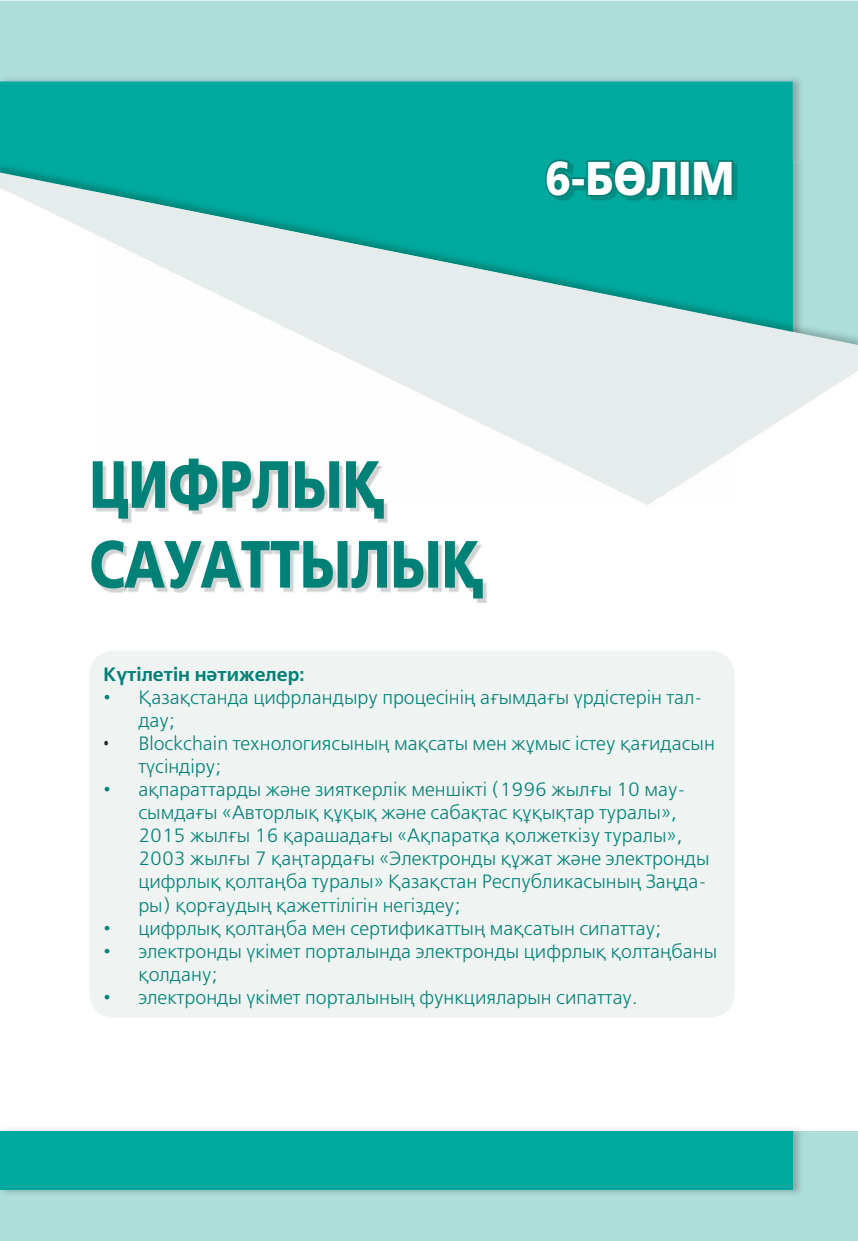
<style>
.page{position:relative;width:858px;height:1241px;background:#fff}
.page>*{position:absolute;margin:0;border:0;box-sizing:border-box;transform-origin:0 0}
.t1{font:800 66.5px/79.8px "DS Free Set";color:#008177;scale:.8 1}
.t2{font:800 47.25px "DS Free Set";color:#fff;scale:.9 1}
.t3{font:19.25px/23.1px "DS Free Set";color:#008177}
.t4{font:700 19.25px "DS Free Set";color:#008177}
.s1{color:#231f20}
</style>
<div class="page">
<div style="left:0;top:1131px;width:858px;height:109px;background:#aeded9"></div>
<div style="left:0;top:1px;width:858px;height:161px;background:#aeded9"></div>
<img style="left:3px;top:1129px;width:797px;height:65px">
<div style="left:0;top:1131px;width:792px;height:59px;background:#00a99d"></div>
<img style="left:0;top:76px;width:803px;height:86px">
<div style="left:0;top:81px;width:792px;height:81px;background:#00a99d"></div>
<img style="left:792px;top:162px;width:11px;height:10px">
<svg style="left:0;top:172px;width:858px;height:276px"></svg>
<div style="left:89px;top:650px;width:645px;height:368px;background:#eff3f1;border-radius:25px"></div>
<img style="left:95px;top:341px;width:408px;height:261px">
<img style="left:95px;top:321px;width:166px;height:20px">
<div style="left:95px;top:163px;width:642px;height:158px;background:#00a99d"></div>
<img style="left:95px;top:192px;width:350px;height:125px">
<img style="left:445px;top:254px;width:292px;height:189px">
<img style="left:261px;top:316px;width:184px;height:64px">
<img style="left:390px;top:379px;width:55px;height:28px">
<img style="left:503px;top:442px;width:234px;height:63px">
<svg style="left:543px;top:144px;width:192px;height:65px;background:#00978c"></svg>
<h2 class="t2" style="left:545px;top:151px;width:212px">6-БӨ ЛІМ</h2>
<h1 class="t1" style="left:89px;top:445px;width:493px">ЦИФРЛЫҚ<br>САУ АТ ТЫ ЛЫҚ</h1>
<p class="t4" style="left:104px;top:667px;width:202px">Кү ті ле тін нә ти же лер:</p>
<p class="t3" style="left:138px;top:687px;width:566px;text-indent:-35px">• Қа зақ стан да цифр лан ды ру про це сі нің ағым да ғы үр діс те рін тал&shy;дау;</p>
<p class="t3" style="left:138px;top:733px;width:578px;text-indent:-35px"><span class="s1">•</span> Blockchain тех но ло гия сы ның мақ са ты мен жұ мыс іс теу қағидаcын тү сін ді ру;</p>
<p class="t3" style="left:138px;top:779px;width:572px;text-indent:-35px">• ақ па рат тар ды жә не зият кер лік мен шік ті (1996 жыл ғы 10 мау&shy;сым да ғы «Ав тор лық құ қық жә не са бақ тас құ қық тар ту ра лы», 2015 жыл ғы 16 қа ра ша да ғы «Ақ па рат қа қолжет кі зу ту ра лы», 2003 жыл ғы 7 қаң тар да ғы «Электронды құ жат жә не электронды цифр лық қол таң ба ту ра лы» Қа зақ стан Рес пуб ли ка сы ның Заң да&shy;ры) қор ғау дың қа жет ті лі гін не гіз деу;</p>
<p class="t3" style="left:104px;top:918px;width:559px">• цифр лық қол таң ба мен сер ти фи кат тың мақ са тын си пат тау;</p>
<p class="t3" style="left:138px;top:941px;width:580px;text-indent:-35px">• электронды үкі мет пор та лын да электронды цифр лық қол таң ба ны қол да ну;</p>
<p class="t3" style="left:104px;top:987px;width:535px">• электронды үкі мет пор та лы ның функ ция ла рын си пат тау.</p>
</div>
